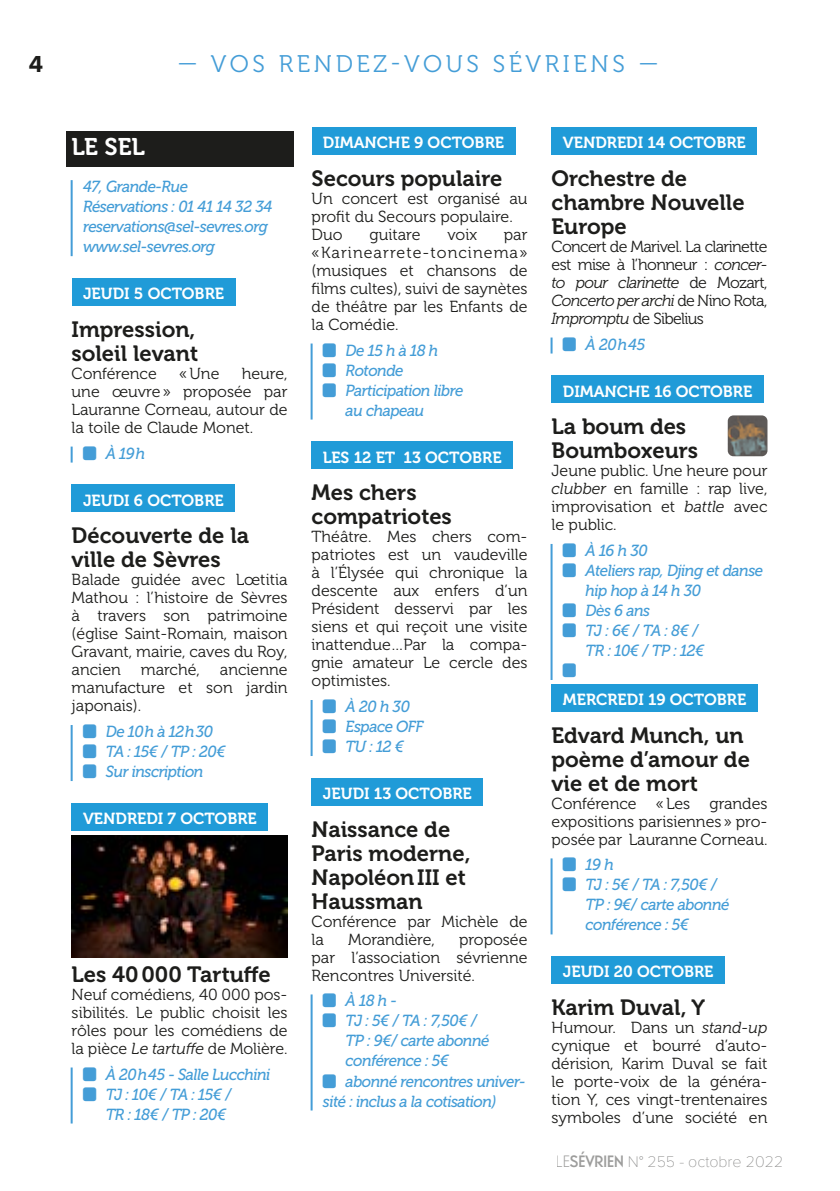
<style>
.page{position:relative;width:840px;height:1191px;background:#fff}
.page>*{position:absolute;margin:0;border:0;box-sizing:border-box;transform-origin:0 0}
.t1{font:24px "Museo 300";letter-spacing:.15em;color:#449dd7}
.t2{font:24px "Museo 700";color:#fff}
.t3{font:700 24px "Proxima Nova";color:#1d1d1b}
.t4{font:22px/24px "Museo 700";color:#1d1d1b}
.t5{font:16px/18px "Museo 300";color:#1d1d1b;text-align:justify}
.t6{font:italic 16px/20px "Museo 500";letter-spacing:-.03em;color:#449dd7;scale:.96 1}
.t7{font:16px "Museo 700";color:#fff}
.t8{font:100 16px "Proxima Nova T";color:#858584}
.s1{font-style:italic}
.s2{font-family:"Guildford Pro";font-weight:300;color:#9d9d9c}
.s3{font-family:"Guildford Pro";font-weight:500;color:#9d9d9c}
</style>
<div class="page">
<div style="left:66px;top:131px;width:227px;height:36px;background:#1d1d1b"></div>
<hr style="left:71px;top:180px;width:2px;height:76px;background:#449dd7">
<div style="left:72px;top:278px;width:163px;height:27px;background:#209bd8"></div>
<svg style="left:71px;top:446px;width:2px;height:16px"></svg>
<div style="left:72px;top:484px;width:163px;height:28px;background:#209bd8"></div>
<hr style="left:71px;top:725px;width:2px;height:56px;background:#449dd7">
<div style="left:72px;top:803px;width:196px;height:27px;background:#209bd8"></div>
<hr style="left:71px;top:1067px;width:2px;height:56px;background:#449dd7">
<div style="left:311px;top:127px;width:204px;height:27px;background:#209bd8"></div>
<hr style="left:310px;top:343px;width:2px;height:76px;background:#449dd7">
<div style="left:311px;top:441px;width:201px;height:28px;background:#209bd8"></div>
<hr style="left:310px;top:700px;width:2px;height:56px;background:#449dd7">
<div style="left:311px;top:778px;width:172px;height:27px;background:#209bd8"></div>
<hr style="left:310px;top:994px;width:2px;height:116px;background:#449dd7">
<div style="left:551px;top:127px;width:205px;height:27px;background:#209bd8"></div>
<svg style="left:550px;top:337px;width:2px;height:16px"></svg>
<div style="left:551px;top:375px;width:212px;height:28px;background:#209bd8"></div>
<hr style="left:550px;top:544px;width:2px;height:136px;background:#449dd7">
<div style="left:551px;top:684px;width:206px;height:27px;background:#209bd8"></div>
<hr style="left:550px;top:858px;width:2px;height:76px;background:#449dd7">
<div style="left:551px;top:956px;width:173px;height:27px;background:#209bd8"></div>
<img style="left:71px;top:835px;width:216px;height:122px">
<div style="left:727px;top:415px;width:40px;height:41px;background:#5e5a58;border-radius:6px"></div>
<img style="left:727px;top:415px;width:39px;height:41px">
<h1 class="t3" style="left:29px;top:46px;width:16px">4</h1>
<h1 class="t1" style="left:177px;top:51px;width:482px">— VOS RENDEZ-VOUS SÉVRIENS —</h1>
<h1 class="t2" style="left:72px;top:133px;width:75px">LE SEL</h1>
<p class="t6" style="left:83px;top:177px;width:199px">47, Grande-Rue<br>Réservations : 01 41 14 32 34 reservations@sel-sevres.org www.sel-sevres.org</p>
<p class="t7" style="left:83px;top:285px;width:142px">JEUDI 5 OCTOBRE</p>
<h2 class="t4" style="left:72px;top:317px;width:128px">Impression, soleil levant</h2>
<p class="t5" style="left:72px;top:365px;width:87px">Conférence</p>
<p class="t5" style="left:179px;top:365px;width:42px">«Une</p>
<p class="t5" style="left:72px;top:365px;width:217px;text-indent:170px">heure, une œuvre» proposée par Lauranne Corneau, autour de la toile de Claude Monet.</p>
<p class="t6" style="left:106px;top:443px;width:42px">À 19h</p>
<p class="t7" style="left:83px;top:491px;width:142px">JEUDI 6 OCTOBRE</p>
<h2 class="t4" style="left:72px;top:524px;width:179px">Découverte de la ville de Sèvres</h2>
<p class="t5" style="left:72px;top:571px;width:217px">Balade guidée avec Lœtitia Mathou : l’histoire de Sèvres à travers son patrimoine (église Saint-Romain, maison Gravant, mairie, caves du Roy, ancien marché, ancienne manufacture et son jardin japonais).</p>
<p class="t6" style="left:106px;top:721px;width:126px">De 10h à 12h30<br>TA : 15€ / TP : 20€<br>Sur inscription</p>
<p class="t7" style="left:83px;top:809px;width:175px">VENDREDI 7 OCTOBRE</p>
<h2 class="t4" style="left:72px;top:962px;width:200px">Les 40000 Tartuffe</h2>
<p class="t5" style="left:72px;top:985px;width:217px">Neuf comédiens, 40 000 pos&shy;sibilités. Le public choisit les rôles pour les comédiens de la pièce <span class="s1">Le tartuffe</span> de Molière.</p>
<p class="t6" style="left:106px;top:1064px;width:173px">À 20h45 - Salle Lucchini<br>TJ : 10€ / TA : 15€ /<br>TR : 18€ / TP : 20€</p>
<p class="t7" style="left:323px;top:134px;width:182px">DIMANCHE 9 OCTOBRE</p>
<h2 class="t4" style="left:311px;top:166px;width:192px">Secours populaire</h2>
<p class="t5" style="left:311px;top:190px;width:217px;text-align:left">Un concert est organisé au profit du Secours populaire.<br>Duo</p>
<p class="t5" style="left:369px;top:226px;width:52px">guitare</p>
<p class="t5" style="left:447px;top:226px;width:31px">voix</p>
<p class="t5" style="left:311px;top:226px;width:217px;text-indent:192px">par «Karinearrete-toncinema» (musiques et chansons de films cultes), suivi de saynètes de théâtre par les Enfants de la Comédie.</p>
<p class="t6" style="left:345px;top:340px;width:124px">De 15 h à 18 h<br>Rotonde<br>Participation libre au chapeau</p>
<p class="t7" style="left:323px;top:448px;width:180px">LES 12 ET 13 OCTOBRE</p>
<h2 class="t4" style="left:311px;top:481px;width:142px">Mes chers compatriotes</h2>
<p class="t5" style="left:311px;top:528px;width:217px">Théâtre. Mes chers com&shy;patriotes est un vaudeville à l’Élysée qui chronique la descente aux enfers d’un Président desservi par les siens et qui reçoit une visite inattendue…Par la compa&shy;gnie amateur Le cercle des optimistes.</p>
<p class="t6" style="left:345px;top:696px;width:82px">À 20 h 30<br>Espace OFF<br>TU : 12 €</p>
<p class="t7" style="left:323px;top:784px;width:150px">JEUDI 13 OCTOBRE</p>
<h2 class="t4" style="left:311px;top:817px;width:160px">Naissance de<br>Paris moderne,<br>NapoléonIII et<br>Haussman</h2>
<p class="t5" style="left:311px;top:912px;width:217px">Conférence par Michèle de la</p>
<p class="t5" style="left:311px;top:930px;width:217px;text-indent:147px">proposée par l’association sévrienne Rencontres Université.</p>
<p class="t6" style="left:345px;top:991px;width:55px">À 18 h -</p>
<p class="t6" style="left:345px;top:1011px;width:138px">TJ : 5€ / TA : 7,50€ /</p>
<p class="t6" style="left:345px;top:1031px;width:151px">TP : 9€/ carte abonné</p>
<p class="t6" style="left:345px;top:1051px;width:109px">conférence : 5€</p>
<p class="t6" style="left:345px;top:1071px;width:189px">abonné rencontres univer-</p>
<p class="t6" style="left:323px;top:1091px;width:181px">sité : inclus a la cotisation)</p>
<p class="t5" style="left:348px;top:930px;width:88px">Morandière,</p>
<p class="t7" style="left:562px;top:134px;width:184px">VENDREDI 14 OCTOBRE</p>
<h2 class="t4" style="left:551px;top:166px;width:194px">Orchestre de chambre Nouvelle<br>Europe</h2>
<p class="t5" style="left:551px;top:238px;width:217px">Concert de Marivel. La clarinette est mise à l’honneur : <span class="s1">concer&shy;to pour clarinette</span> de Mozart, <span class="s1">Concerto per archi</span> de Nino Rota, <span class="s1">Impromptu</span> de Sibelius</p>
<p class="t6" style="left:585px;top:334px;width:63px">À 20h45</p>
<p class="t7" style="left:562px;top:382px;width:191px">DIMANCHE 16 OCTOBRE</p>
<h2 class="t4" style="left:551px;top:415px;width:148px">La boum des<br>Boumboxeurs</h2>
<p class="t5" style="left:551px;top:462px;width:217px">Jeune public. Une heure pour <span class="s1">clubber</span> en famille : rap live, improvisation et <span class="s1">battle</span> avec le public.</p>
<p class="t6" style="left:585px;top:540px;width:186px">À 16 h 30<br>Ateliers rap, Djing et danse hip hop à 14 h 30<br>Dès 6 ans<br>TJ : 6€ / TA : 8€ /<br>TR : 10€ / TP : 12€</p>
<p class="t7" style="left:562px;top:690px;width:185px">MERCREDI 19 OCTOBRE</p>
<h2 class="t4" style="left:551px;top:723px;width:200px">Edvard Munch, un poème d’amour de vie et de mort</h2>
<p class="t5" style="left:551px;top:794px;width:217px">Conférence «Les grandes expositions parisiennes» pro&shy;posée par Lauranne Corneau.</p>
<p class="t6" style="left:585px;top:855px;width:151px">19 h<br>TJ : 5€ / TA : 7,50€ /<br>TP : 9€/ carte abonné conférence : 5€</p>
<p class="t7" style="left:562px;top:963px;width:152px">JEUDI 20 OCTOBRE</p>
<h2 class="t4" style="left:551px;top:995px;width:155px">Karim Duval, Y</h2>
<p class="t5" style="left:551px;top:1019px;width:217px">Humour. Dans un <span class="s1">stand-up </span>cynique et bourré d’auto&shy;dérision, Karim Duval se fait le porte-voix de la généra&shy;tion Y, ces vingt-trentenaires symboles d’une société en</p>
<p class="t8" style="left:555px;top:1149px;width:229px"><span class="s2">LE</span><span class="s3">SÉVRIEN</span> N° 255 - octobre 2022</p>
</div>
